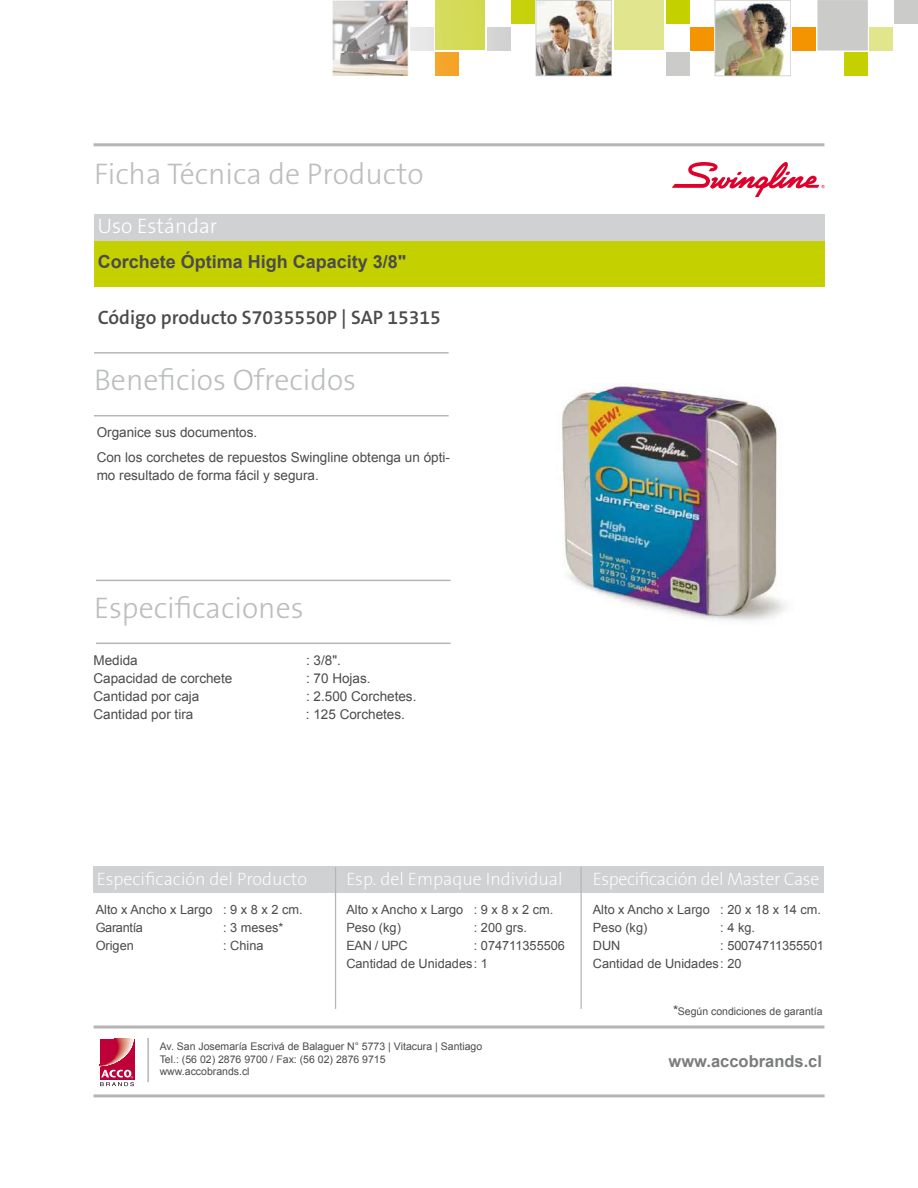
<style>
.page{position:relative;width:918px;height:1188px;background:#fff}
.page>*{position:absolute;margin:0;border:0;box-sizing:border-box;transform-origin:0 0}
.t1{font:30px "The Sans KENSINGTON3 Li";color:#bbbdbe}
.t2{font:21px "The Sans KENSINGTON3 Li";color:#fff}
.t3{font:19.5px "The Sans KENSINGTON6 SB";color:#4b4b4d}
.t4{font:18px "The Sans KENSINGTON2 XL";color:#fff}
.t5{font:700 18px "Arial";color:#4b4b4d}
.t6{font:18px "The Sans KENSINGTON2 XL";letter-spacing:-.02em;color:#fff}
.t7{font:700 16.5px "Arial";color:#7b7c7e}
.t8{font:13.5px/25.5px "Arial";color:#4b4b4d}
.t9{font:12.75px/18px "Arial";color:#4b4b4d}
.t10{font:10.5px/12.6px "Arial";color:#4b4b4d}
.s1{font-size:13.5px}
</style>
<div class="page">
<hr style="left:94px;top:143px;width:730px;height:3px;background:#b6b5b6">
<hr style="left:94px;top:1026px;width:730px;height:3px;background:#b6b5b6">
<hr style="left:94px;top:1094px;width:731px;height:3px;background:#b6b5b6">
<svg style="left:99px;top:1038px;width:36px;height:49px"></svg>
<svg style="left:100px;top:1039px;width:34px;height:47px;background:#cb4b6a"></svg>
<hr style="left:94px;top:352px;width:355px;height:2px;background:#b6b5b6">
<hr style="left:94px;top:415px;width:355px;height:1px;background:#b6b5b6">
<div style="left:94px;top:240px;width:731px;height:47px;background:#c4d000"></div>
<div style="left:94px;top:214px;width:731px;height:26px;background:#d0d1d2"></div>
<hr style="left:96px;top:580px;width:355px;height:1px;background:#b6b5b6">
<hr style="left:96px;top:643px;width:355px;height:1px;background:#b6b5b6">
<div style="left:94px;top:866px;width:730px;height:27px;background:#d0d1d2"></div>
<hr style="left:335px;top:867px;width:1px;height:142px;background:#b6b5b6">
<hr style="left:581px;top:867px;width:1px;height:142px;background:#b6b5b6">
<hr style="left:147px;top:1038px;width:2px;height:44px;background:#b6b5b6">
<svg style="left:672px;top:162px;width:153px;height:35px"></svg>
<div style="left:435px;top:0;width:50px;height:50px;background:#d4db58"></div>
<div style="left:818px;top:0;width:50px;height:50px;background:#cbcbca"></div>
<img style="left:536px;top:0;width:76px;height:76px">
<svg style="left:332px;top:0;width:76px;height:76px;background:#bfb9b6"></svg>
<img style="left:715px;top:0;width:76px;height:76px">
<div style="left:614px;top:0;width:50px;height:50px;background:#e0e58e"></div>
<div style="left:487px;top:27px;width:23px;height:23px;background:#d3d3d3"></div>
<div style="left:870px;top:27px;width:23px;height:23px;background:#e0e58e"></div>
<div style="left:895px;top:0;width:23px;height:23px;background:#cbcbca"></div>
<div style="left:435px;top:52px;width:23px;height:23px;background:#f4a529"></div>
<div style="left:844px;top:52px;width:24px;height:23px;background:#c4d000"></div>
<div style="left:666px;top:52px;width:23px;height:23px;background:#cbcbca"></div>
<div style="left:410px;top:27px;width:23px;height:23px;background:#e9e8e9"></div>
<div style="left:793px;top:27px;width:23px;height:23px;background:#f39400"></div>
<div style="left:511px;top:0;width:23px;height:23px;background:#c6d20c"></div>
<div style="left:690px;top:27px;width:23px;height:23px;background:#f39400"></div>
<div style="left:666px;top:0;width:23px;height:23px;background:#c4d000"></div>
<img style="left:562px;top:384px;width:224px;height:237px">
<h1 class="t1" style="left:94px;top:158px;width:331px">Ficha Técnica de Producto</h1>
<h2 class="t2" style="left:97px;top:215px;width:121px">Uso Estándar</h2>
<h3 class="t5" style="left:98px;top:250px;width:310px">Corchete Óptima High Capacity 3/8"</h3>
<h3 class="t3" style="left:98px;top:307px;width:345px">Código producto S7035550P | SAP 15315</h3>
<h1 class="t1" style="left:94px;top:364px;width:264px">Beneficios Ofrecidos</h1>
<p class="t8" style="left:97px;top:420px;width:355px">Organice sus documentos.<br>Con los corchetes de repuestos Swingline obtenga un ópti-</p>
<p class="t8" style="left:97px;top:463px;width:224px">mo resultado de forma fácil y segura.</p>
<h1 class="t1" style="left:94px;top:592px;width:211px">Especificaciones</h1>
<p class="t8" style="left:94px;top:648px;width:46px">Medida</p>
<p class="t8" style="left:306px;top:648px;width:36px">: 3/8".</p>
<p class="t8" style="left:94px;top:666px;width:140px">Capacidad de corchete</p>
<p class="t8" style="left:306px;top:666px;width:66px">: 70 Hojas.</p>
<p class="t8" style="left:94px;top:688px;width:107px;line-height:18px">Cantidad por caja<br>Cantidad por tira</p>
<p class="t8" style="left:306px;top:684px;width:112px">: 2.500 Corchetes.</p>
<p class="t8" style="left:306px;top:702px;width:101px">: 125 Corchetes.</p>
<h3 class="t4" style="left:97px;top:869px;width:212px">Especificación del Producto</h3>
<h3 class="t4" style="left:346px;top:869px;width:218px">Esp. del Empaque Individual</h3>
<h3 class="t6" style="left:593px;top:869px;width:228px">Especificación del Master Case</h3>
<p class="t9" style="left:96px;top:901px;width:208px">Alto x Ancho x Largo : 9 x 8 x 2 cm.<br>Garantía</p>
<p class="t9" style="left:223px;top:919px;width:62px">: 3 meses*</p>
<p class="t9" style="left:346px;top:901px;width:208px">Alto x Ancho x Largo : 9 x 8 x 2 cm.<br>Peso (kg)</p>
<p class="t9" style="left:474px;top:919px;width:55px">: 200 grs.</p>
<p class="t9" style="left:593px;top:901px;width:230px">Alto x Ancho x Largo : 20 x 18 x 14 cm.<br>Peso (kg)</p>
<p class="t9" style="left:720px;top:919px;width:36px">: 4 kg.</p>
<p class="t9" style="left:96px;top:937px;width:40px">Origen</p>
<p class="t9" style="left:223px;top:937px;width:42px">: China</p>
<p class="t9" style="left:346px;top:937px;width:63px">EAN / UPC</p>
<p class="t9" style="left:346px;top:937px;width:220px;text-indent:128px">: 074711355506<br>Cantidad de Unidades: 1</p>
<p class="t9" style="left:593px;top:937px;width:233px;text-indent:128px">: 50074711355501<br>Cantidad de Unidades: 20</p>
<p class="t9" style="left:593px;top:937px;width:29px">DUN</p>
<p class="t10" style="left:673px;top:1005px;width:151px"><span class="s1">*</span>Según condiciones de garantía</p>
<p class="t10" style="left:160px;top:1040px;width:324px">Av. San Josemaría Escrivá de Balaguer N° 5773 | Vitacura | Santiago<br>Tel.: (56 02) 2876 9700 / Fax: (56 02) 2876 9715<br>www.accobrands.cl</p>
<p class="t7" style="left:669px;top:1050px;width:155px">www.accobrands.cl</p>
</div>
